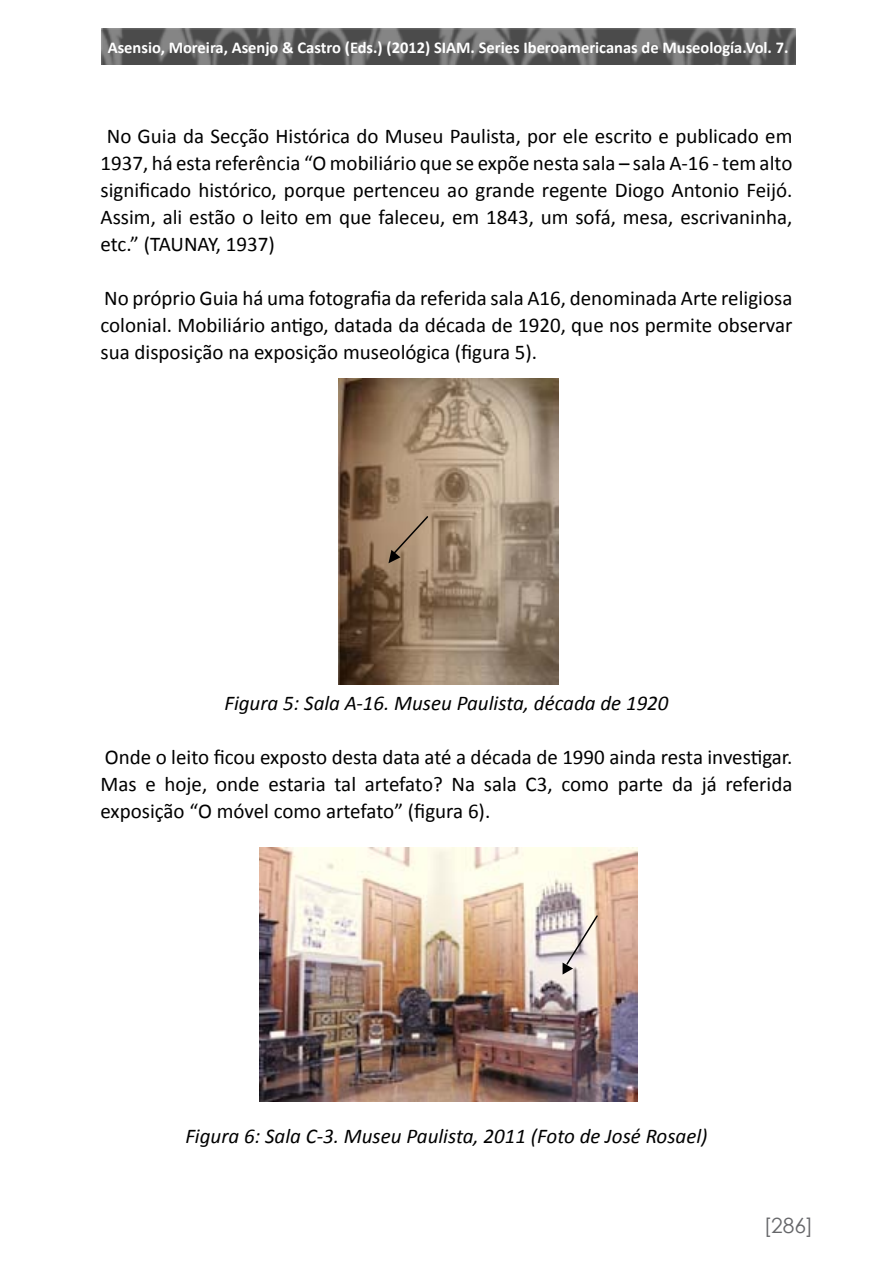
<style>
.page{position:relative;width:893px;height:1263px;background:#fff}
.page>*{position:absolute;margin:0;border:0;box-sizing:border-box;transform-origin:0 0}
.t1{font:21px/27px "Calibri";color:#000;text-align:justify}
.t2{font:italic 21px "Calibri";color:#000}
.t3{font:21px "Century Gothic";color:#66676a}
.t4{font:700 16.5px "Calibri";color:#fff}
</style>
<div class="page">
<img style="left:102px;top:28px;width:693px;height:37px">
<img style="left:338px;top:378px;width:221px;height:307px">
<img style="left:260px;top:847px;width:377px;height:254px">
<svg style="left:388px;top:515px;width:40px;height:48px;background:#a48a70"></svg>
<svg style="left:563px;top:914px;width:36px;height:60px;background:#d5cbc6"></svg>
<p class="t4" style="left:108px;top:37px;width:682px">Asensio, Moreira, Asenjo &amp; Castro (Eds.) (2012) SIAM. Series Iberoamericanas de Museología.Vol. 7.</p>
<p class="t1" style="left:100px;top:123px;width:693px">No Guia da Secção Histórica do Museu Paulista, por ele escrito e publicado em 1937, há esta referência “O mobiliário que se expõe nesta sala – sala A-16 - tem alto significado histórico, porque pertenceu ao grande regente Diogo Antonio Feijó.<br>Assim, ali estão o leito em que faleceu, em 1843, um sofá, mesa, escrivaninha, etc.” (TAUNAY, 1937)</p>
<p class="t1" style="left:100px;top:285px;width:693px">No próprio Guia há uma fotografia da referida sala A16, denominada Arte religiosa colonial. Mobiliário antigo, datada da década de 1920, que nos permite observar sua disposição na exposição museológica (figura 5).</p>
<p class="t2" style="left:224px;top:689px;width:446px">Figura 5: Sala A-16. Museu Paulista, década de 1920</p>
<p class="t1" style="left:101px;top:744px;width:693px">Onde o leito ficou exposto desta data até a década de 1990 ainda resta investigar.<br>Mas e hoje, onde estaria tal artefato? Na sala C3, como parte da já referida exposição “O móvel como artefato” (figura 6).</p>
<p class="t2" style="left:185px;top:1121px;width:524px">Figura 6: Sala C-3. Museu Paulista, 2011 (Foto de José Rosael)</p>
<p class="t3" style="left:764px;top:1211px;width:51px">[286]</p>
</div>
